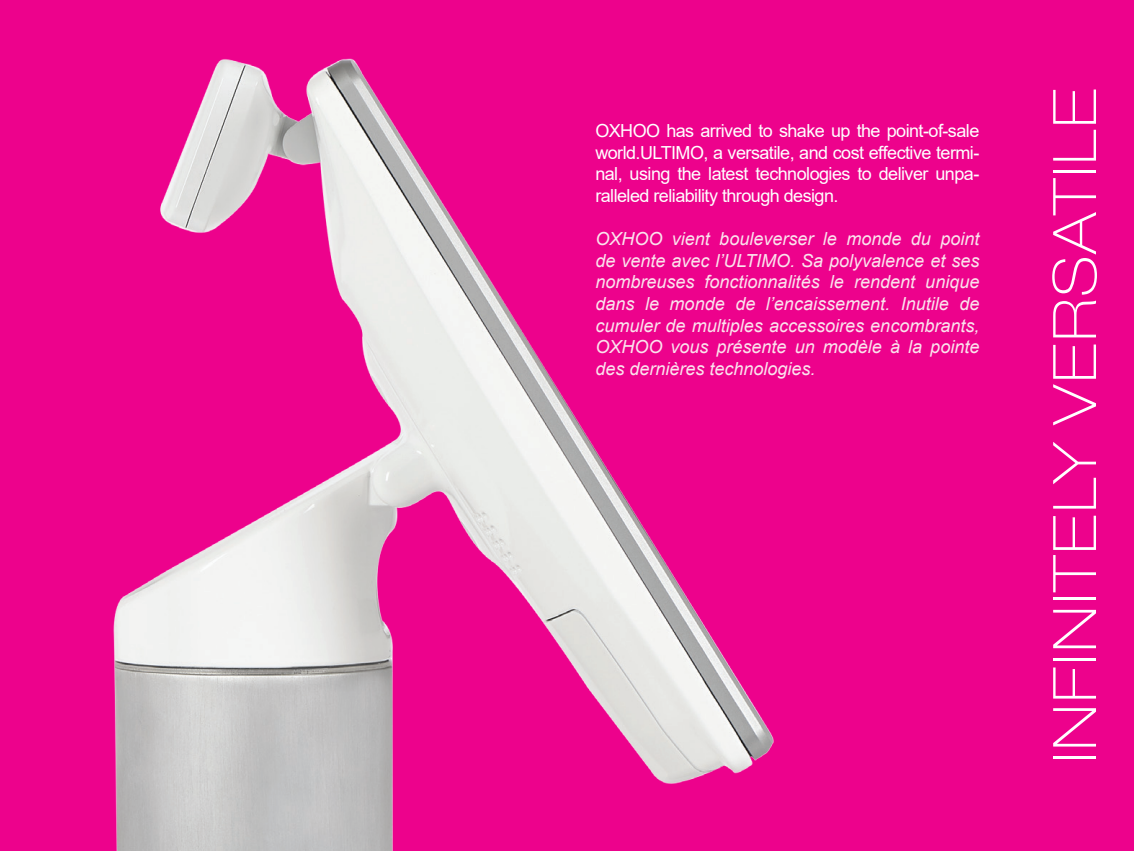
<style>
.page{position:relative;width:1134px;height:851px;background:#fff}
.page>*{position:absolute;margin:0;border:0;box-sizing:border-box;transform-origin:0 0}
.t1{font:100 expanded 60px "Helvetica 33";letter-spacing:.04em;color:#fff}
.t2{font:italic 18px/21.6px "Arial";color:#fbe3ed;text-align:justify}
.t3{font:18px/21.6px "Arial";letter-spacing:-.03em;color:#fff;text-align:justify}
</style>
<div class="page">
<div style="left:0;top:0;width:1134px;height:850px;background:#ed028c"></div>
<img style="left:113px;top:58px;width:661px;height:792px">
<p class="t3" style="left:595px;top:120px;width:385px">OXHOO has arrived to shake up the point-of-sale world.ULTIMO, a versatile, and cost effective termi&shy;nal, using the latest technologies to deliver unpa&shy;ralleled reliability through design.</p>
<p class="t2" style="left:595px;top:228px;width:386px">OXHOO vient bouleverser le monde du point de vente avec l’ULTIMO. Sa polyvalence et ses nombreuses fonctionnalités le rendent unique dans le monde de l’encaissement. Inutile de cumuler de multiples accessoires encombrants, OXHOO vous présente un modèle à la pointe des dernières technologies.</p>
<h1 class="t1" style="left:1039px;top:762px;width:675px;rotate:-90deg">INFINITELY VERSATILE</h1>
</div>
